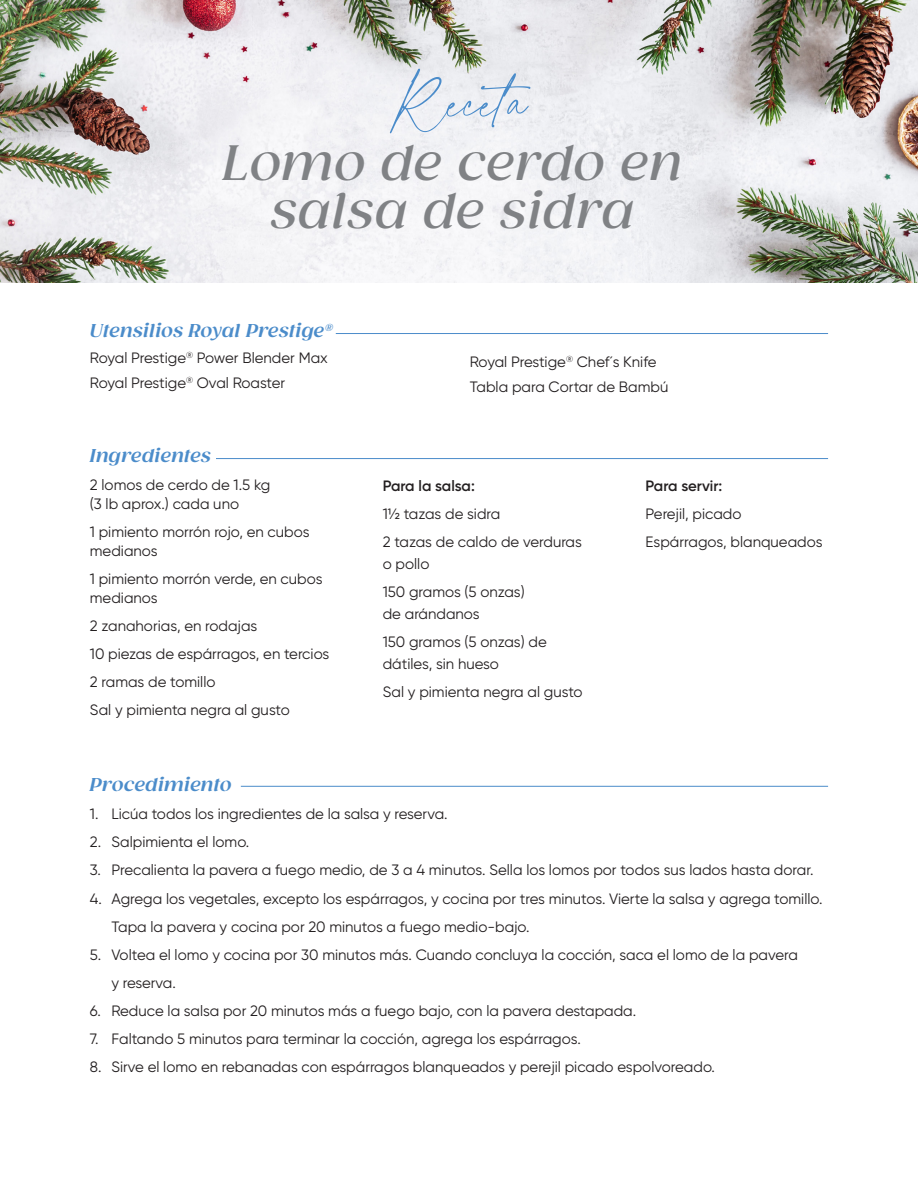
<style>
.page{position:relative;width:918px;height:1188px;background:#fff}
.page>*{position:absolute;margin:0;border:0;box-sizing:border-box;transform-origin:0 0}
.t1{font:100.2px "Adorn Story Script";color:#4b8cca}
.t2{font:italic 500 48px "Gazpacho";letter-spacing:.02em;color:#808285}
.t3{font:italic 700 18px "Gazpacho";letter-spacing:.02em;color:#4b8cca}
.t4{font:15px/19px "Gilroy";color:#231f20}
.t5{font:600 15px "Gilroy";color:#231f20}
</style>
<div class="page">
<img style="left:0;top:0;width:918px;height:283px">
<hr style="left:336px;top:333px;width:492px;height:1px;background:#4b8cca">
<hr style="left:216px;top:458px;width:612px;height:1px;background:#4b8cca">
<hr style="left:241px;top:786px;width:587px;height:1px;background:#4b8cca">
<p class="t1" style="left:390px;top:50px;width:140px">Receta</p>
<p class="t2" style="left:223px;top:135px;width:461px">Lomo de cerdo en</p>
<p class="t2" style="left:271px;top:182px;width:365px">salsa de sidra</p>
<p class="t3" style="left:90px;top:320px;width:244px">Utensilios Royal Prestige®</p>
<p class="t4" style="left:90px;top:348px;width:240px">Royal Prestige<sup>®</sup> Power Blender Max</p>
<p class="t4" style="left:90px;top:373px;width:197px">Royal Prestige<sup>®</sup> Oval Roaster</p>
<p class="t3" style="left:90px;top:444px;width:123px">Ingredientes</p>
<p class="t4" style="left:90px;top:475px;width:182px">2 lomos de cerdo de 1.5 kg (3 lb aprox.) cada uno</p>
<p class="t4" style="left:90px;top:522px;width:221px">1 pimiento morrón rojo, en cubos medianos</p>
<p class="t4" style="left:90px;top:569px;width:234px">1 pimiento morrón verde, en cubos medianos</p>
<p class="t4" style="left:90px;top:616px;width:169px">2 zanahorias, en rodajas</p>
<p class="t4" style="left:90px;top:644px;width:241px">10 piezas de espárragos, en tercios</p>
<p class="t4" style="left:90px;top:672px;width:127px">2 ramas de tomillo</p>
<p class="t4" style="left:90px;top:700px;width:201px">Sal y pimienta negra al gusto</p>
<p class="t4" style="left:470px;top:352px;width:188px">Royal Prestige<sup>®</sup> Chef´s Knife</p>
<p class="t4" style="left:470px;top:378px;width:200px">Tabla para Cortar de Bambú</p>
<p class="t5" style="left:383px;top:476px;width:94px">Para la salsa:</p>
<p class="t4" style="left:383px;top:504px;width:119px">1½ tazas de sidra</p>
<p class="t4" style="left:383px;top:530px;width:201px;line-height:22px">2 tazas de caldo de verduras o pollo</p>
<p class="t4" style="left:383px;top:580px;width:143px;line-height:22px">150 gramos (5 onzas) de arándanos</p>
<p class="t4" style="left:383px;top:631px;width:166px;line-height:22px">150 gramos (5 onzas) de dátiles, sin hueso</p>
<p class="t4" style="left:383px;top:682px;width:201px">Sal y pimienta negra al gusto</p>
<p class="t5" style="left:646px;top:476px;width:78px">Para servir:</p>
<p class="t4" style="left:646px;top:504px;width:97px">Perejil, picado</p>
<p class="t4" style="left:646px;top:532px;width:178px">Espárragos, blanqueados</p>
<p class="t3" style="left:90px;top:774px;width:143px">Procedimiento</p>
<p class="t4" style="left:90px;top:804px;width:359px">1. Licúa todos los ingredientes de la salsa y reserva.</p>
<p class="t4" style="left:90px;top:832px;width:161px">2. Salpimienta el lomo.</p>
<p class="t4" style="left:90px;top:861px;width:725px">3. Precalienta la pavera a fuego medio, de 3 a 4 minutos. Sella los lomos por todos sus lados hasta dorar.</p>
<p class="t4" style="left:111px;top:884px;width:713px;line-height:28px;text-indent:-22px">4. Agrega los vegetales, excepto los espárragos, y cocina por tres minutos. Vierte la salsa y agrega tomillo.<br>Tapa la pavera y cocina por 20 minutos a fuego medio-bajo.</p>
<p class="t4" style="left:111px;top:940px;width:688px;line-height:28px;text-indent:-22px">5. Voltea el lomo y cocina por 30 minutos más. Cuando concluya la cocción, saca el lomo de la pavera y reserva.</p>
<p class="t4" style="left:90px;top:1001px;width:548px">6. Reduce la salsa por 20 minutos más a fuego bajo, con la pavera destapada.</p>
<p class="t4" style="left:90px;top:1029px;width:492px">7. Faltando 5 minutos para terminar la cocción, agrega los espárragos.</p>
<p class="t4" style="left:90px;top:1057px;width:627px">8. Sirve el lomo en rebanadas con espárragos blanqueados y perejil picado espolvoreado.</p>
</div>
